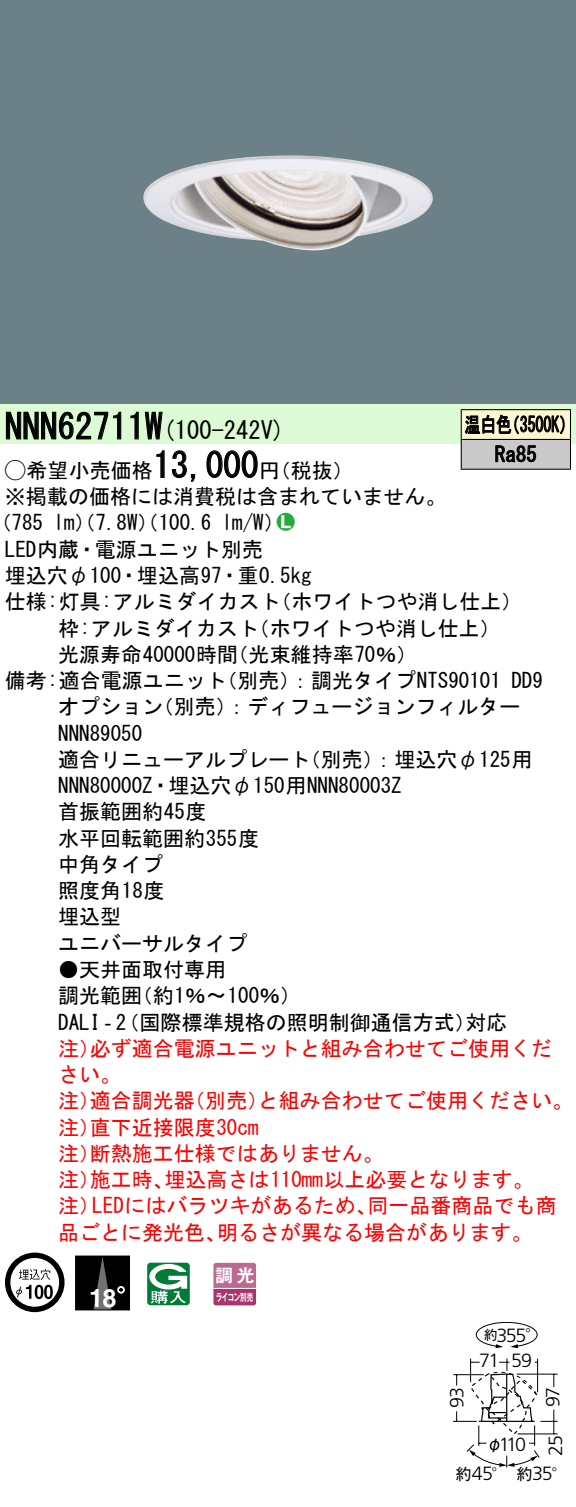
<style>
.page{position:relative;width:576px;height:1507px;background:#fff}
.page>*{position:absolute;margin:0;border:0;box-sizing:border-box;transform-origin:0 0}
.t1{font:35px "MS Gothic";color:#000}
.t2{font:700 25.2px "Helvetica LT Std";color:#fff}
.t3{font:24.5px "MS Gothic";color:#000}
.t4{font:21px/26.2px "MS Gothic";color:#000}
.t5{font:21px/26.2px "MS Gothic";color:#f00}
.t6{font:21px/29.8px "MS Gothic";color:#000;scale:.75 1}
.t7{font:21px "Ford Classification 1";color:#23ac38}
.t8{font:300 19.25px "Frutiger LT Std";letter-spacing:-.075em;color:#000}
.t9{font:17.5px "Gothic MB101 Pro De Bold 90 pv RKSJ H";color:#fff}
.t10{font:15.75px "Gothic MB101 Pro Regular 90 pv RKSJ H";color:#000}
.t11{font:13.3px "Gothic MB101 Pro Regular 90 pv RKSJ H";color:#000}
.t12{font:10.15px "Gothic MB101 Pro De Bold 90 pv RKSJ H";letter-spacing:-.05em;color:#fff;scale:.65 1}
.s1{font-size:35px}
.s2{font-family:"Ford Classification 1"}
.s3{color:#fff}
.s4{font-family:"Gothic MB101 Pro Regular 90 pv RKSJ H";font-weight:400;font-size:15.75px}
</style>
<div class="page">
<div style="left:0;top:0;width:575px;height:404px;background:#6c8087"></div>
<img style="left:143px;top:155px;width:290px;height:96px">
<div style="left:0;top:404px;width:575px;height:40px;background:#dcfad4"></div>
<svg style="left:6px;top:411px;width:116px;height:29px"></svg>
<svg style="left:130px;top:411px;width:33px;height:29px"></svg>
<svg style="left:156px;top:450px;width:9px;height:28px"></svg>
<svg style="left:171px;top:450px;width:25px;height:32px"></svg>
<svg style="left:206px;top:450px;width:52px;height:28px"></svg>
<svg style="left:5px;top:1252px;width:59px;height:59px"></svg>
<svg style="left:44px;top:1284px;width:9px;height:14px"></svg>
<div style="left:76px;top:1255px;width:53px;height:54px;background:#000"></div>
<svg style="left:94px;top:1257px;width:17px;height:50px"></svg>
<div style="left:75px;top:1255px;width:55px;height:54px;border:1px solid #000"></div>
<svg style="left:117px;top:1285px;width:8px;height:8px"></svg>
<svg style="left:147px;top:1262px;width:43px;height:42px"></svg>
<svg style="left:213px;top:1262px;width:43px;height:43px;background:#b75e88"></svg>
<hr style="left:213px;top:1287px;width:43px;height:1px;background:#fff">
<div style="left:461px;top:409px;width:109px;height:30px;background:#fff6d2"></div>
<div style="left:461px;top:439px;width:109px;height:30px;background:#cacaca"></div>
<hr style="left:460px;top:409px;width:110px;height:1px;background:#000">
<hr style="left:569px;top:410px;width:2px;height:29px;background:#000">
<hr style="left:460px;top:439px;width:110px;height:1px;background:#000">
<hr style="left:569px;top:440px;width:2px;height:28px;background:#000">
<hr style="left:460px;top:468px;width:110px;height:2px;background:#000">
<svg style="left:460px;top:410px;width:104px;height:58px"></svg>
<svg style="left:453px;top:1322px;width:105px;height:146px"></svg>
<h1 class="t1" style="left:5px;top:409px;width:142px">NNN62711</h1>
<p class="t3" style="left:145px;top:418px;width:141px">(<span class="s1">W</span> 100-242 (V</p>
<p class="t6" style="left:494px;top:409px;width:57px;text-indent:-30px">温白色<br>Ra85</p>
<p class="t6" style="left:504px;top:409px;width:96px">（3500 (K</p>
<h1 class="t1" style="left:153px;top:447px;width:106px">13,000</h1>
<p class="t4" style="left:5px;top:457px;width:442px"><span class="s2">A</span>希望小売価格<br>※掲載の価格には消費税は含まれていません。</p>
<p class="t7" style="left:277px;top:511px;width:19px">2<span class="s3">7</span></p>
<p class="t4" style="left:259px;top:457px;width:96px">（円税抜(</p>
<p class="t4" style="left:222px;top:509px;width:64px">l m (W/</p>
<p class="t4" style="left:-9px;top:509px;width:54px">（785</p>
<p class="t4" style="left:5px;top:536px;width:259px">LED内蔵・電源ユニット別売</p>
<p class="t4" style="left:5px;top:562px;width:308px">埋込穴φ100・埋込高97・重0.5kg</p>
<p class="t4" style="left:270px;top:588px;width:254px">（ホワイトつや消し仕上(</p>
<p class="t4" style="left:54px;top:509px;width:159px">lm）（7.8 ）（W 100.6</p>
<p class="t4" style="left:248px;top:588px;width:253px;text-indent:-243px">仕様:灯具:アルミダイカスト<br>（ホワイトつや消し仕上(</p>
<p class="t4" style="left:227px;top:614px;width:191px;text-indent:-169px">枠:アルミダイカスト<br>（光束維持率70％(</p>
<p class="t4" style="left:58px;top:641px;width:181px">光源寿命40000時間</p>
<p class="t4" style="left:216px;top:667px;width:286px">（別売：）調光タイプNTS90101</p>
<p class="t4" style="left:153px;top:667px;width:369px;text-indent:-148px">備考:適合電源ユニット<br>（別売：）ディフュージョンフィルター</p>
<p class="t4" style="left:511px;top:667px;width:33px">DD9</p>
<p class="t4" style="left:58px;top:693px;width:106px">オプション<br>NNN89050</p>
<p class="t4" style="left:58px;top:746px;width:345px">適合リニューアルプレート<br>NNN80000 ・Z 埋込穴φ150用NNN80003Z首振範囲約45度<br>水平回転範囲約355度<br>中角タイプ<br>照度角18度<br>埋込型<br>ユニバーサルタイプ</p>
<p class="t4" style="left:132px;top:956px;width:171px;text-indent:-74px">●天井面取付専用<br>（約1％〜100％(</p>
<p class="t4" style="left:300px;top:746px;width:234px">（別売：）埋込穴φ125用</p>
<p class="t4" style="left:58px;top:982px;width:85px">調光範囲</p>
<p class="t4" style="left:58px;top:1008px;width:419px">DALI‐（2 国際標準規格の照明制御通信方式）</p>
<p class="t5" style="left:90px;top:1034px;width:463px">必ず適合電源ユニットと組み合わせてご使用くだ</p>
<p class="t4" style="left:465px;top:1008px;width:43px">対応</p>
<p class="t5" style="left:58px;top:1034px;width:65px">注）さい。</p>
<p class="t5" style="left:258px;top:1087px;width:316px">と組み合わせてご使用ください。</p>
<p class="t5" style="left:90px;top:1087px;width:106px">適合調光器</p>
<p class="t5" style="left:184px;top:1087px;width:85px">（別売）</p>
<p class="t5" style="left:90px;top:1087px;width:170px;text-indent:-31px">注）<br>直下近接限度30cm</p>
<p class="t5" style="left:90px;top:1113px;width:295px;text-indent:-32px">注）<br>断熱施工仕様ではありません。</p>
<p class="t5" style="left:58px;top:1139px;width:43px">注）</p>
<p class="t5" style="left:164px;top:1166px;width:370px">埋込高さは110mm以上必要となります。</p>
<p class="t5" style="left:90px;top:1166px;width:85px">施工時、</p>
<p class="t5" style="left:58px;top:1166px;width:43px">注）</p>
<p class="t5" style="left:92px;top:1192px;width:286px">LEDにはバラツキがあるため、</p>
<p class="t5" style="left:367px;top:1192px;width:190px">同一品番商品でも商</p>
<p class="t5" style="left:58px;top:1192px;width:43px">注）</p>
<p class="t5" style="left:58px;top:1218px;width:169px">品ごとに発光色、</p>
<p class="t5" style="left:217px;top:1218px;width:317px">明るさが異なる場合があります。</p>
<p class="t2" style="left:89px;top:1282px;width:29px">18</p>
<p class="t9" style="left:215px;top:1260px;width:41px">調光</p>
<p class="t12" style="left:216px;top:1288px;width:59px">ライコン別売</p>
<p class="t8" style="left:496px;top:1323px;width:46px">355<span class="s4">°</span></p>
<p class="t11" style="left:484px;top:1323px;width:15px">約</p>
<p class="t8" style="left:446px;top:1408px;width:23px;rotate:-90deg">93</p>
<p class="t8" style="left:479px;top:1349px;width:22px">71</p>
<p class="t8" style="left:511px;top:1349px;width:23px">59</p>
<p class="t8" style="left:498px;top:1432px;width:29px">110</p>
<p class="t10" style="left:486px;top:1430px;width:17px">φ</p>
<p class="t8" style="left:541px;top:1406px;width:22px;rotate:-90deg">97</p>
<p class="t8" style="left:544px;top:1455px;width:22px;rotate:-90deg">25</p>
<p class="t10" style="left:455px;top:1460px;width:17px">約</p>
<p class="t8" style="left:471px;top:1462px;width:37px">45<span class="s4">°</span></p>
<p class="t10" style="left:516px;top:1460px;width:17px">約</p>
<p class="t8" style="left:532px;top:1462px;width:36px">35<span class="s4">°</span></p>
</div>
